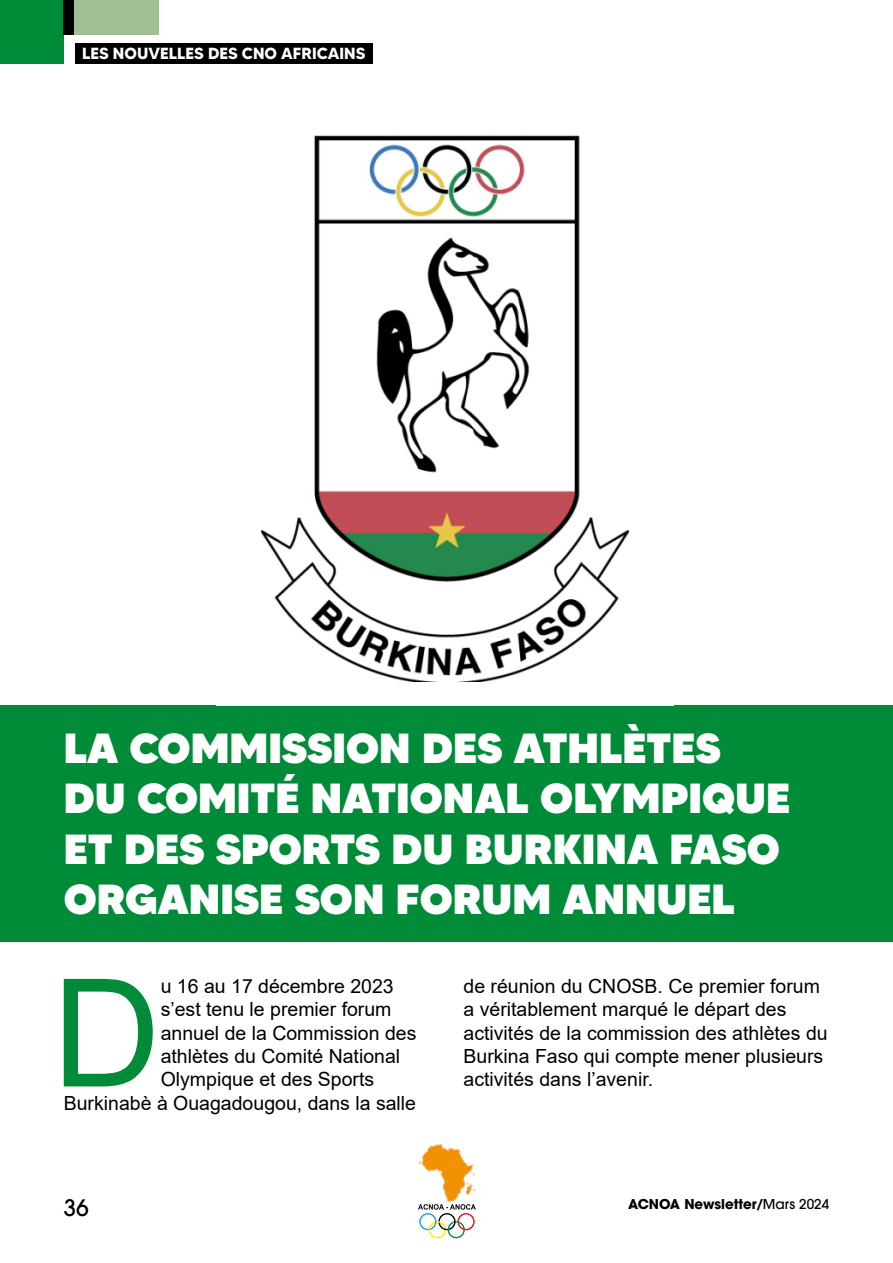
<style>
.page{position:relative;width:893px;height:1263px;background:#fff}
.page>*{position:absolute;margin:0;border:0;box-sizing:border-box;transform-origin:0 0}
.t1{font:150.3px "Arial";color:#008b39}
.t2{font:900 42px/50.4px "MADETOMMY";color:#fff}
.t3{font:500 22.5px "ITC Avant Garde Std";color:#000}
.t4{font:19.5px/23.4px "Arial";color:#000}
.t5{font:700 16.05px "MADETOMMY";color:#fff}
.t6{font:700 13.5px "ITC Avant Garde Std";color:#000}
.s1{font-weight:600}
.s2{font-weight:500}
</style>
<div class="page">
<img style="left:418px;top:1144px;width:58px;height:57px">
<svg style="left:418px;top:1204px;width:58px;height:35px"></svg>
<div style="left:0;top:706px;width:893px;height:236px;background:#008b39"></div>
<div style="left:0;top:0;width:64px;height:64px;background:#008b39"></div>
<div style="left:64px;top:0;width:10px;height:34px;background:#000"></div>
<div style="left:74px;top:0;width:84px;height:34px;background:#a0c094"></div>
<img style="left:262px;top:135px;width:366px;height:546px">
<div style="left:75px;top:43px;width:297px;height:21px;background:#000"></div>
<p class="t5" style="left:82px;top:44px;width:285px">LES NOUVELLES DES CNO AFRICAINS</p>
<h2 class="t2" style="left:64px;top:723px;width:728px">LA COMMISSION DES ATHLÈTES<br>DU COMITÉ NATIONAL OLYMPIQUE<br>ET DES SPORTS DU BURKINA FASO<br>ORGANISE SON FORUM ANNUEL</h2>
<h1 class="t1" style="left:52px;top:930px;width:110px">D</h1>
<p class="t4" style="left:161px;top:974px;width:235px">u 16 au 17 décembre 2023</p>
<p class="t4" style="left:161px;top:997px;width:232px">s’est tenu le premier forum</p>
<p class="t4" style="left:161px;top:1021px;width:257px">annuel de la Commission des</p>
<p class="t4" style="left:161px;top:1044px;width:241px">athlètes du Comité National</p>
<p class="t4" style="left:161px;top:1068px;width:215px">Olympique et des Sports</p>
<p class="t4" style="left:64px;top:1091px;width:354px">Burkinabè à Ouagadougou, dans la salle</p>
<p class="t3" style="left:64px;top:1193px;width:26px">36</p>
<p class="t4" style="left:463px;top:974px;width:366px">de réunion du CNOSB. Ce premier forum a véritablement marqué le départ des activités de la commission des athlètes du Burkina Faso qui compte mener plusieurs activités dans l’avenir.</p>
<p class="t6" style="left:628px;top:1195px;width:203px">ACNOA Newsletter<span class="s1">/</span><span class="s2">Mars 2024</span></p>
</div>
